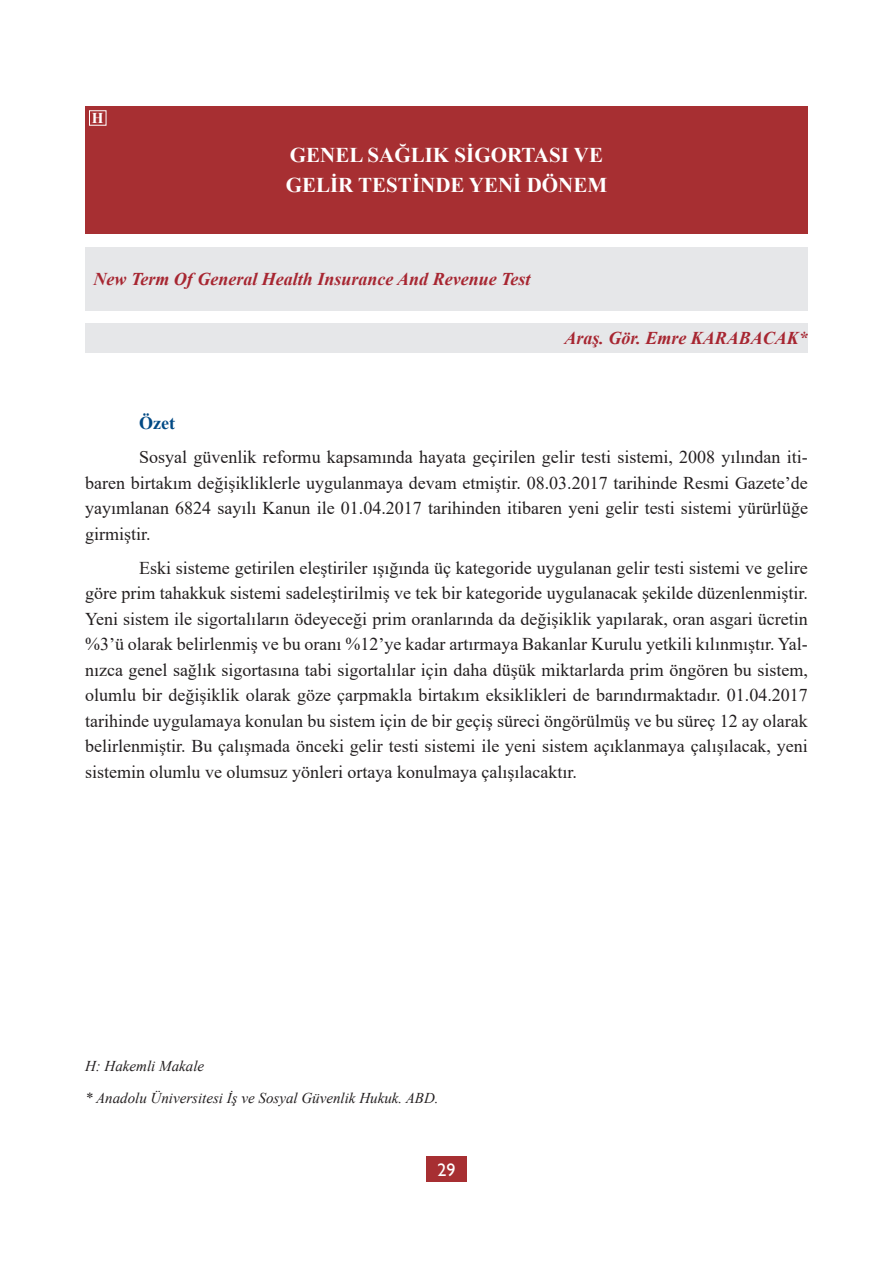
<style>
.page{position:relative;width:893px;height:1263px;background:#fff}
.page>*{position:absolute;margin:0;border:0;box-sizing:border-box;transform-origin:0 0}
.t1{font:700 21px "Times New Roman";color:#fff}
.t2{font:18px/25.5px "Times New Roman";color:#231f20;text-align:justify}
.t3{font:italic 700 18px "Times New Roman";color:#a72631}
.t4{font:700 18px "Times New Roman";color:#014984}
.t5{font:18px "Gill Sans";color:#fff}
.t6{font:italic 15px "Times New Roman";color:#231f20}
.t7{font:700 15px "Times New Roman";color:#fff}
</style>
<div class="page">
<div style="left:85px;top:323px;width:723px;height:30px;background:#e6e7e9"></div>
<div style="left:85px;top:106px;width:723px;height:128px;background:#a72f32"></div>
<div style="left:426px;top:1157px;width:41px;height:25px;background:#a72f32"></div>
<div style="left:85px;top:247px;width:723px;height:63px;background:#e6e7e9"></div>
<p class="t7" style="left:92px;top:107px;width:13px">H</p>
<p class="t1" style="left:290px;top:140px;width:315px">GENEL SAĞLIK SİGORTASI VE</p>
<p class="t1" style="left:286px;top:170px;width:323px">GELİR TESTİNDE YENİ DÖNEM</p>
<p class="t3" style="left:94px;top:266px;width:439px">New Term Of General Health Insurance And Revenue Test</p>
<p class="t3" style="left:564px;top:326px;width:245px">Araş. Gör. Emre KARABACAK*</p>
<p class="t4" style="left:139px;top:410px;width:37px">Özet</p>
<p class="t2" style="left:85px;top:444px;width:724px;text-indent:54px">Sosyal güvenlik reformu kapsamında hayata geçirilen gelir testi sistemi, 2008 yılından iti&shy;baren birtakım değişikliklerle uygulanmaya devam etmiştir. 08.03.2017 tarihinde Resmi Gazete’de yayımlanan 6824 sayılı Kanun ile 01.04.2017 tarihinden itibaren yeni gelir testi sistemi yürürlüğe girmiştir.</p>
<p class="t2" style="left:85px;top:554px;width:724px;text-indent:54px">Eski sisteme getirilen eleştiriler ışığında üç kategoride uygulanan gelir testi sistemi ve gelire göre prim tahakkuk sistemi sadeleştirilmiş ve tek bir kategoride uygulanacak şekilde düzenlenmiştir.<br>Yeni sistem ile sigortalıların ödeyeceği prim oranlarında da değişiklik yapılarak, oran asgari ücretin %3’ü olarak belirlenmiş ve bu oranı %12’ye kadar artırmaya Bakanlar Kurulu yetkili kılınmıştır. Yal&shy;nızca genel sağlık sigortasına tabi sigortalılar için daha düşük miktarlarda prim öngören bu sistem, olumlu bir değişiklik olarak göze çarpmakla birtakım eksiklikleri de barındırmaktadır. 01.04.2017 tarihinde uygulamaya konulan bu sistem için de bir geçiş süreci öngörülmüş ve bu süreç 12 ay olarak belirlenmiştir. Bu çalışmada önceki gelir testi sistemi ile yeni sistem açıklanmaya çalışılacak, yeni sistemin olumlu ve olumsuz yönleri ortaya konulmaya çalışılacaktır.</p>
<p class="t6" style="left:85px;top:1055px;width:121px">H: Hakemli Makale</p>
<p class="t6" style="left:85px;top:1088px;width:355px">* Anadolu Üniversitesi İş ve Sosyal Güvenlik Hukuk. ABD.</p>
<p class="t5" style="left:437px;top:1159px;width:19px">29</p>
</div>
